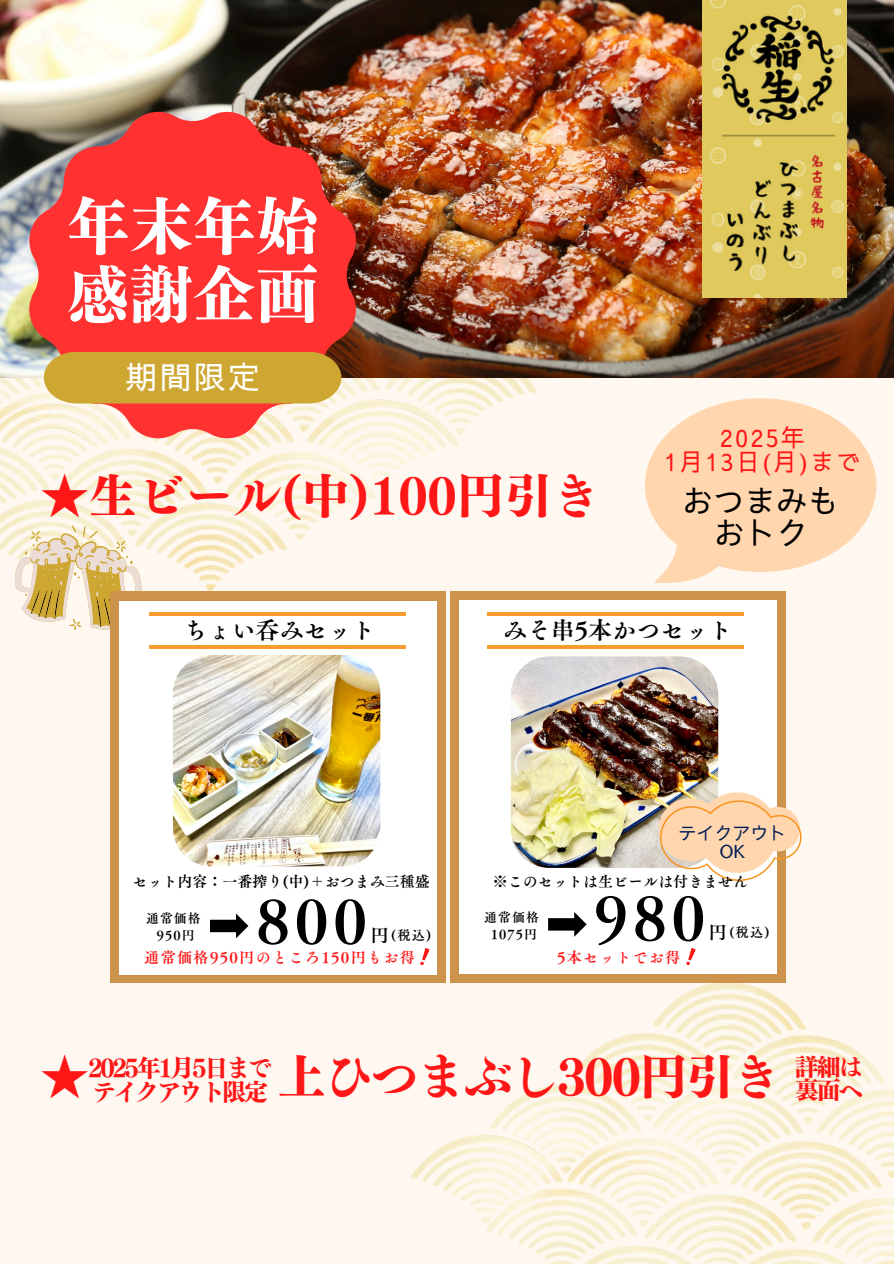
<style>
.page{position:relative;width:894px;height:1264px;background:#fff}
.page>*{position:absolute;margin:0;border:0;box-sizing:border-box;transform-origin:0 0}
.t1{font:800 63px/68.7px "Canva Tsuku Min Pr 6 N";color:#fff}
.t2{font:59.7px "Canva Tsuku A Old Min Pr 6 N B";letter-spacing:.085em;color:#000}
.t3{font:800 48px "Canva Tsuku Min Pr 6 N";color:#ff1616}
.t4{font:800 48px "Canva Tsuku Min Pr 6 N";letter-spacing:-.03em;color:#ff1616}
.t5{font:500 31.5px/31.5px "Sawarabi Gothic";color:#000;text-align:center}
.t6{font:500 31.5px "Sawarabi Gothic";color:#fff}
.t7{font:800 24px/23.7px "Canva Tsuku Min Pr 6 N";letter-spacing:-.095em;color:#ff1616}
.t8{font:24px "Canva Tsuku A Old Min Pr 6 N B";color:#000}
.t9{font:500 24px/23.7px "Sawarabi Gothic";letter-spacing:.085em;color:#ff1616;text-align:center}
.t10{font:18.3px "Canva Tsuku A Old Min Pr 6 N B";color:#000}
.t11{font:500 18px/18px "Sawarabi Gothic";color:#001d54;text-align:center}
.t12{font:15.15px "Canva Tsuku A Old Min Pr 6 N B";letter-spacing:.085em;color:#ff1616}
.t13{font:15px "Canva Tsuku A Old Min Pr 6 N B";color:#000}
.t14{font:13.35px "Canva Tsuku A Old Min Pr 6 N B";color:#000}
.t15{font:12.9px "Canva Tsuku A Old Min Pr 6 N B";letter-spacing:.085em;color:#000}
</style>
<div class="page">
<div style="left:0;top:0;width:893px;height:1263px;background:#fff8f1"></div>
<img style="left:0;top:377px;width:537px;height:214px">
<img style="left:410px;top:982px;width:483px;height:281px">
<svg style="left:12px;top:525px;width:132px;height:105px"></svg>
<img style="left:0;top:0;width:893px;height:377px">
<img style="left:702px;top:0;width:144px;height:297px">
<img style="left:29px;top:112px;width:327px;height:326px">
<svg style="left:645px;top:398px;width:231px;height:185px"></svg>
<div style="left:44px;top:351px;width:297px;height:52px;background:#cea733"></div>
<div style="left:450px;top:591px;width:335px;height:391px;background:#cd924b"></div>
<div style="left:459px;top:600px;width:317px;height:373px;background:#fff"></div>
<div style="left:110px;top:591px;width:335px;height:391px;background:#cd924b"></div>
<div style="left:120px;top:601px;width:317px;height:373px;background:#fff"></div>
<hr style="left:150px;top:645px;width:255px;height:3px;background:#f99b2f">
<hr style="left:150px;top:612px;width:255px;height:4px;background:#f99b2f">
<img style="left:173px;top:655px;width:207px;height:211px">
<svg style="left:210px;top:913px;width:38px;height:25px"></svg>
<svg style="left:420px;top:948px;width:10px;height:17px"></svg>
<hr style="left:488px;top:645px;width:255px;height:3px;background:#f99b2f">
<hr style="left:488px;top:612px;width:255px;height:4px;background:#f99b2f">
<svg style="left:548px;top:912px;width:38px;height:24px"></svg>
<svg style="left:686px;top:948px;width:9px;height:17px"></svg>
<img style="left:510px;top:656px;width:208px;height:211px">
<svg style="left:653px;top:787px;width:149px;height:94px"></svg>
<p class="t1" style="left:66px;top:191px;width:253px">年末年始感謝企画</p>
<p class="t6" style="left:125px;top:363px;width:135px">期間限定</p>
<p class="t3" style="left:41px;top:472px;width:561px">★生ビール(中)100円引き</p>
<h1 class="t9" style="left:664px;top:427px;width:198px">2025年<br>1月13日(月)まで</h1>
<p class="t5" style="left:681px;top:487px;width:159px">おつまみもおトク</p>
<p class="t8" style="left:183px;top:618px;width:194px">ちょい呑みセット</p>
<p class="t8" style="left:502px;top:618px;width:231px">みそ串5本かつセット</p>
<h6 class="t11" style="left:678px;top:825px;width:110px">テイクアウト<br>OK</h6>
<p class="t13" style="left:132px;top:873px;width:299px">セット内容：一番搾り(中)＋おつまみ三種盛</p>
<p class="t13" style="left:493px;top:873px;width:256px">※このセットは生ビールは付きません</p>
<p class="t2" style="left:594px;top:887px;width:112px">980</p>
<h3 class="t2" style="left:256px;top:890px;width:112px">800</h3>
<p class="t12" style="left:144px;top:950px;width:272px">通常価格950円のところ150円もお得</p>
<p class="t12" style="left:557px;top:950px;width:125px">5本セットでお得</p>
<h6 class="t15" style="left:484px;top:910px;width:56px">通常価格</h6>
<h1 class="t15" style="left:491px;top:928px;width:48px">1075円</h1>
<p class="t15" style="left:146px;top:911px;width:56px">通常価格</p>
<h4 class="t15" style="left:157px;top:929px;width:39px">950円</h4>
<p class="t10" style="left:708px;top:922px;width:20px">円</p>
<p class="t14" style="left:729px;top:925px;width:42px">(税込)</p>
<h3 class="t10" style="left:370px;top:926px;width:20px">円</h3>
<h2 class="t14" style="left:391px;top:928px;width:42px">(税込)</h2>
<h4 class="t4" style="left:41px;top:1052px;width:49px">★</h4>
<p class="t7" style="left:88px;top:1056px;width:185px">2025年1月 5日までテイクアウト限定</p>
<h4 class="t4" style="left:277px;top:1052px;width:504px">上ひつまぶし300円引き</h4>
<h6 class="t7" style="left:794px;top:1054px;width:69px">詳細は裏面へ</h6>
</div>
